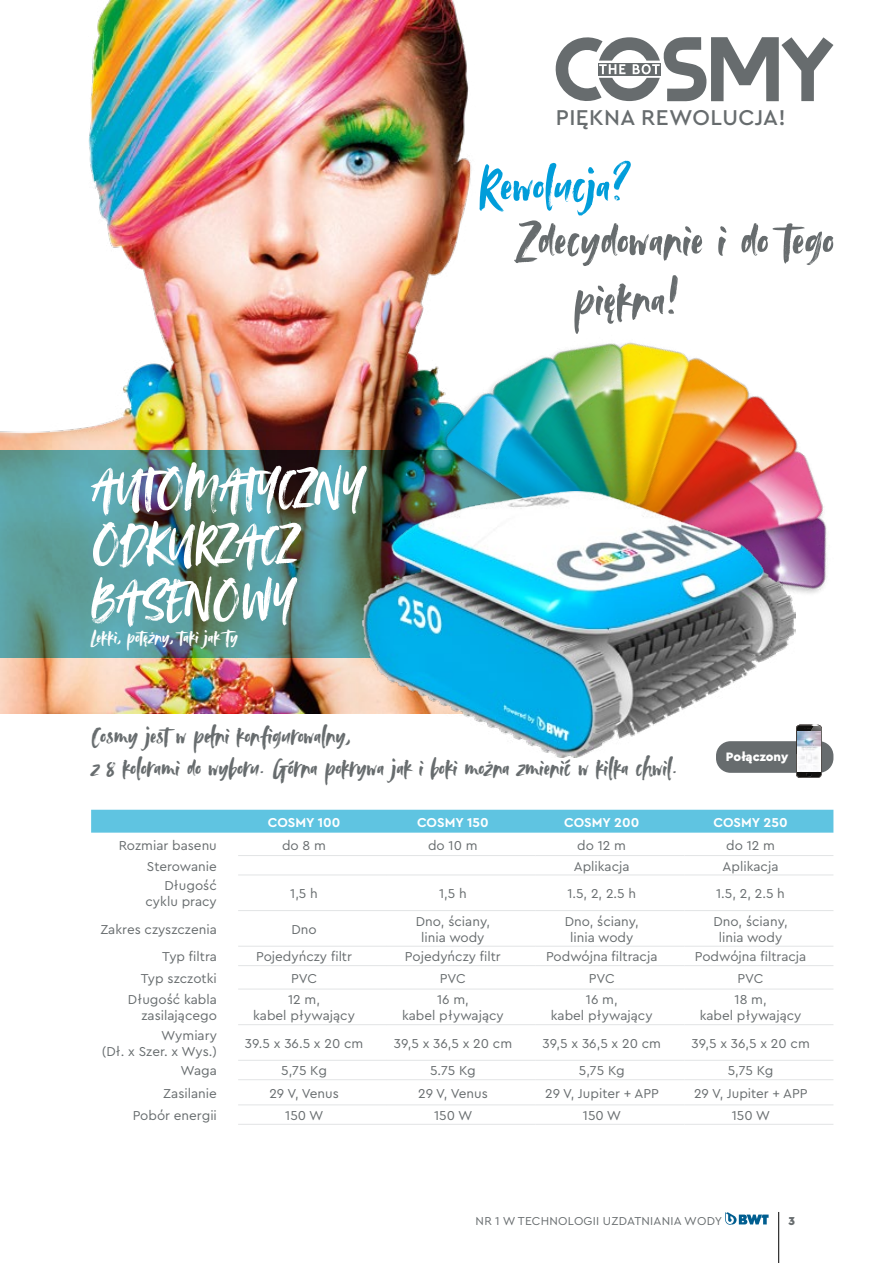
<style>
.page{position:relative;width:893px;height:1263px;background:#fff}
.page>*{position:absolute;margin:0;border:0;box-sizing:border-box;transform-origin:0 0}
.t1{font:53.85px/59.2px "Avallon";color:#676c6e}
.t2{font:53.85px "Avallon";color:#009dda}
.t3{font:52.2px/55.8px "Avallon";color:#fff}
.t4{font:27.3px/32.5px "Avallon";color:#676c6e}
.t5{font:500 22.5px "Cera PRO";letter-spacing:.02em;color:#676c6e}
.t6{font:20.85px "Avallon";color:#fff}
.t7{font:13.5px/16.2px "Cera PRO";color:#676c6e;text-align:center}
.t8{font:700 13.5px "Cera PRO";color:#fff}
.t9{font:900 12.75px "Cera PRO";color:#fff}
.t10{font:12px "Cera PRO";letter-spacing:.02em;color:#676c6e}
.t11{font:900 12px "Cera PRO";color:#676c6e}
</style>
<div class="page">
<svg style="left:725px;top:1212px;width:44px;height:13px"></svg>
<hr style="left:778px;top:1212px;width:1px;height:51px;background:#000">
<div style="left:91px;top:810px;width:742px;height:23px;background:#5fc4e1"></div>
<hr style="left:238px;top:855px;width:149px;height:1px;background:#e2e4e5">
<hr style="left:238px;top:875px;width:149px;height:1px;background:#e2e4e5">
<hr style="left:387px;top:855px;width:149px;height:1px;background:#e2e4e5">
<hr style="left:387px;top:875px;width:149px;height:1px;background:#e2e4e5">
<hr style="left:536px;top:855px;width:149px;height:1px;background:#e2e4e5">
<hr style="left:536px;top:875px;width:149px;height:1px;background:#e2e4e5">
<hr style="left:685px;top:855px;width:148px;height:1px;background:#e2e4e5">
<hr style="left:685px;top:875px;width:148px;height:1px;background:#e2e4e5">
<hr style="left:238px;top:910px;width:149px;height:1px;background:#e2e4e5">
<hr style="left:387px;top:910px;width:149px;height:1px;background:#e2e4e5">
<hr style="left:536px;top:910px;width:149px;height:1px;background:#e2e4e5">
<hr style="left:685px;top:910px;width:148px;height:1px;background:#e2e4e5">
<hr style="left:238px;top:946px;width:149px;height:1px;background:#e2e4e5">
<hr style="left:387px;top:946px;width:149px;height:1px;background:#e2e4e5">
<hr style="left:536px;top:946px;width:149px;height:1px;background:#e2e4e5">
<hr style="left:685px;top:946px;width:148px;height:1px;background:#e2e4e5">
<hr style="left:238px;top:965px;width:149px;height:1px;background:#e2e4e5">
<hr style="left:387px;top:965px;width:149px;height:1px;background:#e2e4e5">
<hr style="left:536px;top:965px;width:149px;height:1px;background:#e2e4e5">
<hr style="left:685px;top:965px;width:148px;height:1px;background:#e2e4e5">
<hr style="left:238px;top:989px;width:149px;height:1px;background:#e2e4e5">
<hr style="left:387px;top:989px;width:149px;height:1px;background:#e2e4e5">
<hr style="left:536px;top:989px;width:149px;height:1px;background:#e2e4e5">
<hr style="left:685px;top:989px;width:148px;height:1px;background:#e2e4e5">
<hr style="left:238px;top:1024px;width:149px;height:1px;background:#e2e4e5">
<hr style="left:387px;top:1024px;width:149px;height:1px;background:#e2e4e5">
<hr style="left:536px;top:1024px;width:149px;height:1px;background:#e2e4e5">
<hr style="left:685px;top:1024px;width:148px;height:1px;background:#e2e4e5">
<hr style="left:238px;top:1060px;width:149px;height:1px;background:#e2e4e5">
<hr style="left:387px;top:1060px;width:149px;height:1px;background:#e2e4e5">
<hr style="left:536px;top:1060px;width:149px;height:1px;background:#e2e4e5">
<hr style="left:685px;top:1060px;width:148px;height:1px;background:#e2e4e5">
<hr style="left:238px;top:1079px;width:149px;height:1px;background:#e2e4e5">
<hr style="left:387px;top:1079px;width:149px;height:1px;background:#e2e4e5">
<hr style="left:536px;top:1079px;width:149px;height:1px;background:#e2e4e5">
<hr style="left:685px;top:1079px;width:148px;height:1px;background:#e2e4e5">
<hr style="left:238px;top:1105px;width:149px;height:1px;background:#e2e4e5">
<hr style="left:387px;top:1105px;width:149px;height:1px;background:#e2e4e5">
<hr style="left:536px;top:1105px;width:149px;height:1px;background:#e2e4e5">
<hr style="left:685px;top:1105px;width:148px;height:1px;background:#e2e4e5">
<hr style="left:238px;top:1124px;width:149px;height:1px;background:#e2e4e5">
<hr style="left:387px;top:1124px;width:149px;height:1px;background:#e2e4e5">
<hr style="left:536px;top:1124px;width:149px;height:1px;background:#e2e4e5">
<hr style="left:685px;top:1124px;width:148px;height:1px;background:#e2e4e5">
<img style="left:0;top:0;width:472px;height:714px">
<svg style="left:0;top:451px;width:424px;height:207px;background:#558c8a"></svg>
<img style="left:424px;top:250px;width:403px;height:383px">
<div style="left:716px;top:741px;width:117px;height:32px;background:#676c6e;border-radius:15px"></div>
<svg style="left:796px;top:724px;width:27px;height:54px"></svg>
<img style="left:798px;top:731px;width:22px;height:41px">
<img style="left:363px;top:492px;width:432px;height:265px">
<svg style="left:555px;top:37px;width:278px;height:65px"></svg>
<h3 class="t5" style="left:556px;top:102px;width:231px">PIĘKNA REWOLUCJA!</h3>
<h2 class="t3" style="left:91px;top:462px;width:273px">AUTOMATYCZNY<br>ODKURZACZ<br>BASENOWY</h2>
<h3 class="t6" style="left:91px;top:623px;width:151px">Lekki, potężny, taki jak Ty</h3>
<h1 class="t2" style="left:478px;top:150px;width:152px">Rewolucja?</h1>
<h1 class="t1" style="left:573px;top:214px;width:262px;text-indent:-56px">Zdecydowanie i do tego piękna!</h1>
<h3 class="t4" style="left:91px;top:721px;width:588px">Cosmy jest w pełni konfigurowalny,<br>z 8 kolorami do wyboru. Górna pokrywa jak i boki można zmienić w kilka chwil.</h3>
<p class="t9" style="left:726px;top:749px;width:64px">Połączony</p>
<p class="t8" style="left:268px;top:813px;width:74px">COSMY 100</p>
<p class="t8" style="left:417px;top:813px;width:73px">COSMY 150</p>
<p class="t8" style="left:564px;top:813px;width:77px">COSMY 200</p>
<p class="t8" style="left:713px;top:813px;width:76px">COSMY 250</p>
<p class="t7" style="left:119px;top:836px;width:100px">Rozmiar basenu</p>
<p class="t7" style="left:282px;top:836px;width:45px">do 8 m</p>
<p class="t7" style="left:428px;top:836px;width:51px">do 10 m</p>
<p class="t7" style="left:577px;top:836px;width:50px">do 12 m</p>
<p class="t7" style="left:726px;top:836px;width:50px">do 12 m</p>
<p class="t7" style="left:147px;top:857px;width:71px">Sterowanie</p>
<p class="t7" style="left:574px;top:857px;width:57px">Aplikacja</p>
<p class="t7" style="left:723px;top:857px;width:57px">Aplikacja</p>
<p class="t7" style="left:146px;top:877px;width:73px;text-align:right">Długość cyklu pracy</p>
<p class="t7" style="left:290px;top:885px;width:29px">1,5 h</p>
<p class="t7" style="left:439px;top:885px;width:29px">1,5 h</p>
<p class="t7" style="left:567px;top:885px;width:70px">1.5, 2, 2.5 h</p>
<p class="t7" style="left:716px;top:885px;width:70px">1.5, 2, 2.5 h</p>
<p class="t7" style="left:100px;top:921px;width:118px">Zakres czyszczenia</p>
<p class="t7" style="left:291px;top:921px;width:27px">Dno</p>
<p class="t7" style="left:416px;top:912px;width:76px">Dno, ściany, linia wody</p>
<p class="t7" style="left:565px;top:912px;width:76px">Dno, ściany, linia wody</p>
<p class="t7" style="left:713px;top:912px;width:76px">Dno, ściany, linia wody</p>
<p class="t7" style="left:162px;top:948px;width:56px">Typ filtra</p>
<p class="t7" style="left:256px;top:948px;width:97px">Pojedyńczy filtr</p>
<p class="t7" style="left:405px;top:948px;width:97px">Pojedyńczy filtr</p>
<p class="t7" style="left:546px;top:948px;width:113px">Podwójna filtracja</p>
<p class="t7" style="left:695px;top:948px;width:113px">Podwójna filtracja</p>
<p class="t7" style="left:141px;top:969px;width:78px">Typ szczotki</p>
<p class="t7" style="left:291px;top:969px;width:27px">PVC</p>
<p class="t7" style="left:440px;top:969px;width:27px">PVC</p>
<p class="t7" style="left:589px;top:969px;width:27px">PVC</p>
<p class="t7" style="left:738px;top:969px;width:27px">PVC</p>
<p class="t7" style="left:128px;top:991px;width:91px;text-align:right">Długość kabla zasilającego</p>
<p class="t7" style="left:253px;top:991px;width:103px">12 m,<br>kabel pływający</p>
<p class="t7" style="left:402px;top:991px;width:103px">16 m,<br>kabel pływający</p>
<p class="t7" style="left:551px;top:991px;width:103px">16 m,<br>kabel pływający</p>
<p class="t7" style="left:700px;top:991px;width:103px">18 m,<br>kabel pływający</p>
<p class="t7" style="left:102px;top:1026px;width:117px;text-align:right">Wymiary<br>(Dł. x Szer. x Wys.)</p>
<p class="t7" style="left:245px;top:1035px;width:120px">39.5 x 36.5 x 20 cm</p>
<p class="t7" style="left:394px;top:1035px;width:120px">39,5 x 36,5 x 20 cm</p>
<p class="t7" style="left:543px;top:1035px;width:120px">39,5 x 36,5 x 20 cm</p>
<p class="t7" style="left:691px;top:1035px;width:120px">39,5 x 36,5 x 20 cm</p>
<p class="t7" style="left:181px;top:1062px;width:38px">Waga</p>
<p class="t7" style="left:281px;top:1062px;width:47px">5,75 Kg</p>
<p class="t7" style="left:430px;top:1062px;width:47px">5.75 Kg</p>
<p class="t7" style="left:579px;top:1062px;width:47px">5,75 Kg</p>
<p class="t7" style="left:728px;top:1062px;width:47px">5,75 Kg</p>
<p class="t7" style="left:163px;top:1084px;width:55px">Zasilanie</p>
<p class="t7" style="left:269px;top:1084px;width:71px">29 V, Venus</p>
<p class="t7" style="left:418px;top:1084px;width:71px">29 V, Venus</p>
<p class="t7" style="left:545px;top:1084px;width:115px">29 V, Jupiter + APP</p>
<p class="t7" style="left:694px;top:1084px;width:115px">29 V, Jupiter + APP</p>
<p class="t7" style="left:133px;top:1107px;width:86px">Pobór energii</p>
<p class="t7" style="left:285px;top:1107px;width:40px">150 W</p>
<p class="t7" style="left:434px;top:1107px;width:40px">150 W</p>
<p class="t7" style="left:583px;top:1107px;width:40px">150 W</p>
<p class="t7" style="left:732px;top:1107px;width:40px">150 W</p>
<p class="t10" style="left:476px;top:1213px;width:248px">NR 1 W TECHNOLOGII UZDATNIANIA WODY</p>
<p class="t11" style="left:788px;top:1213px;width:8px">3</p>
</div>
